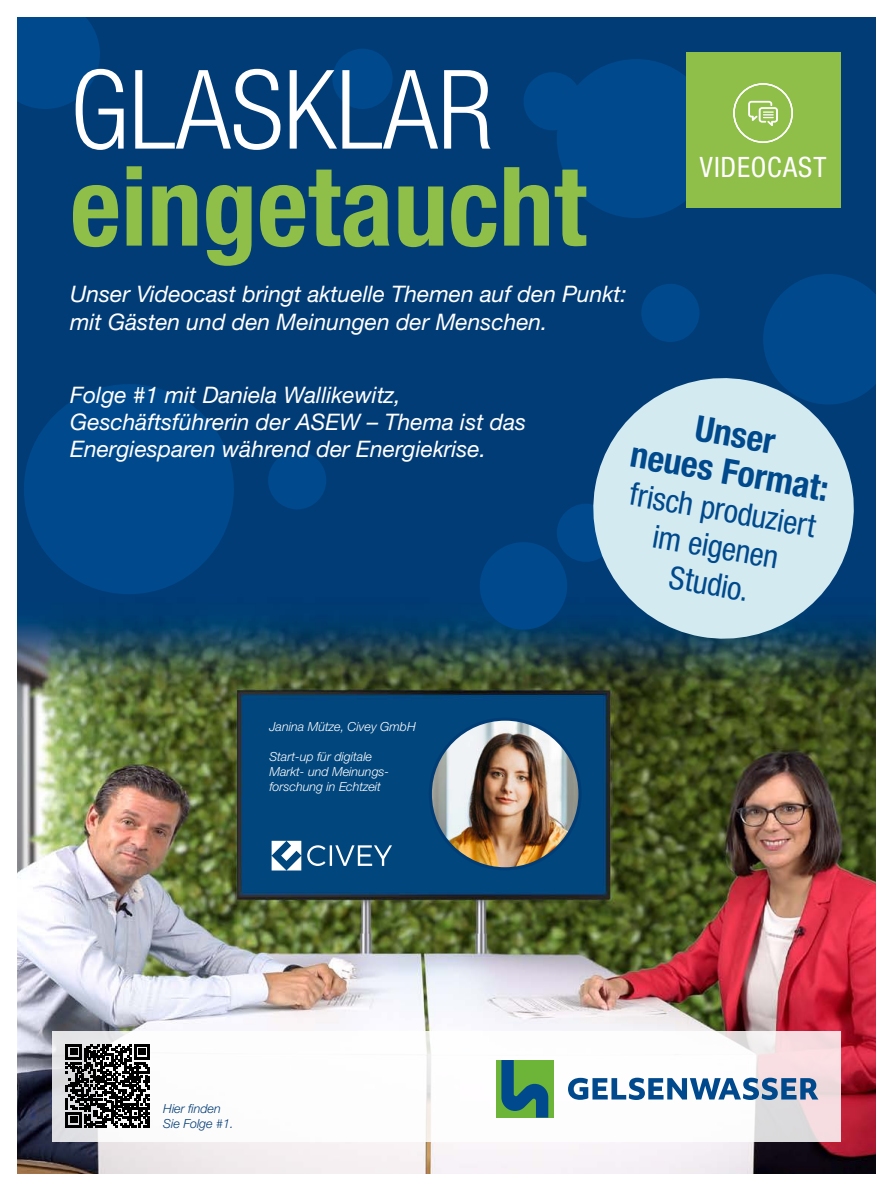
<style>
.page{position:relative;width:893px;height:1191px;background:#fff}
.page>*{position:absolute;margin:0;border:0;box-sizing:border-box;transform-origin:0 0}
.t1{font:700 condensed 109.8px "Helvetica Neue LT Pro";color:#8fbe49}
.t2{font:300 condensed 109.8px "Helvetica Neue LT Pro";color:#fff}
.t3{font:700 condensed 35.55px/37.5px "Helvetica Neue LT Pro";color:#00498c;text-align:center}
.t4{font:condensed 31.8px/37.5px "Helvetica Neue LT Pro";color:#00498c;text-align:center}
.t5{font:condensed 28.05px "Helvetica Neue LT Pro";letter-spacing:.035em;color:#fff}
.t6{font:italic 22.8px/27.3px "Helvetica Neue LT Pro";color:#fff}
.t7{font:italic 300 12.45px/15px "Helvetica Neue LT Pro";color:#fff}
.t8{font:italic 300 12.45px/15px "Helvetica Neue LT Pro";color:#003c75}
</style>
<div class="page">
<img style="left:17px;top:17px;width:859px;height:1157px">
<div style="left:557px;top:59px;width:159px;height:159px;background:#00498c;border-radius:50%"></div>
<svg style="left:763px;top:274px;width:113px;height:130px;background:#004789"></svg>
<svg style="left:17px;top:17px;width:83px;height:92px;background:#004789"></svg>
<div style="left:480px;top:542px;width:87px;height:87px;background:#00498c;border-radius:50%"></div>
<div style="left:523px;top:72px;width:59px;height:58px;background:#00498c;border-radius:50%"></div>
<div style="left:641px;top:284px;width:58px;height:58px;background:#00498c;border-radius:50%"></div>
<div style="left:557px;top:503px;width:58px;height:59px;background:#00498c;border-radius:50%"></div>
<div style="left:268px;top:451px;width:58px;height:58px;background:#00498c;border-radius:50%"></div>
<div style="left:332px;top:49px;width:61px;height:60px;background:#00498c;border-radius:50%"></div>
<div style="left:24px;top:384px;width:210px;height:210px;background:#00498c;border-radius:50%"></div>
<svg style="left:583px;top:367px;width:281px;height:282px;background:#8fb2c6"></svg>
<svg style="left:307px;top:845px;width:85px;height:21px"></svg>
<svg style="left:272px;top:840px;width:29px;height:30px"></svg>
<img style="left:430px;top:719px;width:150px;height:149px;border-radius:75px">
<div style="left:429px;top:717px;width:152px;height:153px;border:3px solid #003c75;border-radius:50%"></div>
<svg style="left:52px;top:1031px;width:788px;height:111px"></svg>
<div style="left:496px;top:1060px;width:58px;height:57px;background:#6cb539"></div>
<svg style="left:501px;top:1060px;width:47px;height:57px"></svg>
<svg style="left:568px;top:1077px;width:250px;height:23px"></svg>
<div style="left:686px;top:52px;width:154px;height:155px;background:#8fbe49"></div>
<svg style="left:733px;top:83px;width:60px;height:60px"></svg>
<svg style="left:66px;top:1044px;width:84px;height:84px"></svg>
<h1 class="t2" style="left:70px;top:47px;width:424px">GLASKLAR</h1>
<h1 class="t1" style="left:70px;top:140px;width:518px">eingetaucht</h1>
<p class="t6" style="left:70px;top:280px;width:558px">Unser Videocast bringt aktuelle Themen auf den Punkt: mit Gästen und den Meinungen der Menschen.</p>
<p class="t5" style="left:700px;top:151px;width:128px">VIDEOCAST</p>
<p class="t6" style="left:70px;top:380px;width:457px">Folge #1 mit Daniela Wallikewitz,<br>Geschäftsführerin der ASEW – Thema ist das<br>Energiesparen während der Energiekrise.</p>
<p class="t7" style="left:269px;top:719px;width:148px">Janina Mütze, Civey GmbH</p>
<p class="t7" style="left:269px;top:749px;width:121px">Start-up für digitale<br>Markt- und Meinungs&shy;forschung in Echtzeit</p>
<h2 class="t3" style="left:641px;top:398px;width:202px;rotate:10deg">Unser<br>neues Format:</h2>
<h3 class="t4" style="left:633px;top:475px;width:190px;rotate:10deg">frisch produziert im eigenen<br>Studio.</h3>
<p class="t8" style="left:163px;top:1100px;width:72px">Hier finden<br>Sie Folge #1.</p>
</div>
